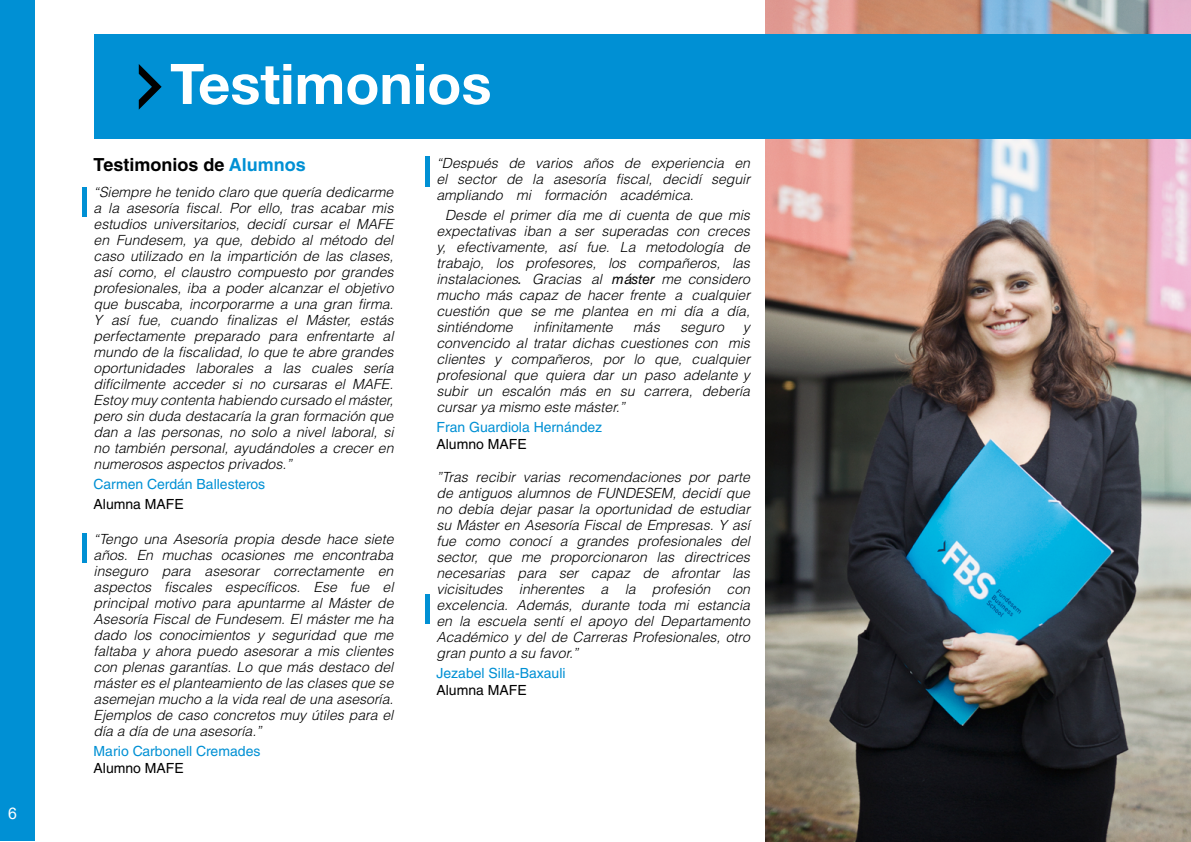
<style>
.page{position:relative;width:1191px;height:842px;background:#fff}
.page>*{position:absolute;margin:0;border:0;box-sizing:border-box;transform-origin:0 0}
.t1{font:700 56px "Helvetica Neue LT Std";color:#fff}
.t2{font:700 18px "Helvetica LT Std";color:#000}
.t3{font:16px "Arial";color:#fff}
.t4{font:italic 300 14px/16px "Helvetica LT Std";color:#000;text-align:justify}
.t5{font:14px "Helvetica LT Std";color:#0090d4}
.t6{font:14px "Helvetica LT Std";color:#000}
.s1{color:#0090d4}
.s2{font-weight:400}
</style>
<div class="page">
<div style="left:0;top:0;width:34px;height:841px;background:#0090d4"></div>
<img style="left:765px;top:1px;width:426px;height:840px">
<div style="left:94px;top:35px;width:1096px;height:104px;background:#0090d4"></div>
<svg style="left:139px;top:64px;width:23px;height:46px"></svg>
<div style="left:82px;top:187px;width:5px;height:29px;background:#0090d4"></div>
<div style="left:82px;top:533px;width:5px;height:29px;background:#0090d4"></div>
<div style="left:424px;top:158px;width:5px;height:29px;background:#0090d4"></div>
<div style="left:425px;top:156px;width:5px;height:29px;background:#0090d4"></div>
<div style="left:425px;top:594px;width:5px;height:30px;background:#0090d4"></div>
<p class="t3" style="left:8px;top:803px;width:10px">6</p>
<h1 class="t1" style="left:170px;top:49px;width:323px">Testimonios</h1>
<p class="t2" style="left:94px;top:153px;width:214px">Testimonios de <span class="s1">Alumnos</span></p>
<p class="t4" style="left:94px;top:184px;width:301px">“Siempre he tenido claro que quería dedicarme a la asesoría fiscal. Por ello, tras acabar mis estudios universitarios, decidí cursar el MAFE en Fundesem, ya que, debido al método del caso utilizado en la impartición de las clases, así como, el claustro compuesto por grandes profesionales, iba a poder alcanzar el objetivo que buscaba, incorporarme a una gran firma.<br>Y así fue, cuando finalizas el Máster, estás perfectamente preparado para enfrentarte al mundo de la fiscalidad, lo que te abre grandes oportunidades laborales a las cuales sería difícilmente acceder si no cursaras el MAFE.<br>Estoy muy contenta habiendo cursado el máster, pero sin duda destacaría la gran formación que dan a las personas, no solo a nivel laboral, si no también personal, ayudándoles a crecer en numerosos aspectos privados.”</p>
<p class="t5" style="left:94px;top:476px;width:173px">Carmen Cerdán Ballesteros</p>
<p class="t6" style="left:94px;top:495px;width:92px">Alumna MAFE</p>
<p class="t4" style="left:94px;top:531px;width:301px">“Tengo una Asesoría propia desde hace siete años. En muchas ocasiones me encontraba inseguro para asesorar correctamente en aspectos fiscales específicos. Ese fue el principal motivo para apuntarme al Máster de Asesoría Fiscal de Fundesem. El máster me ha dado los conocimientos y seguridad que me faltaba y ahora puedo asesorar a mis clientes con plenas garantías. Lo que más destaco del máster es el planteamiento de las clases que se asemejan mucho a la vida real de una asesoría.<br>Ejemplos de caso concretos muy útiles para el día a día de una asesoría.”</p>
<p class="t5" style="left:94px;top:743px;width:168px">Mario Carbonell Cremades</p>
<p class="t6" style="left:94px;top:759px;width:92px">Alumno MAFE</p>
<p class="t4" style="left:436px;top:155px;width:315px">“Después de varios años de experiencia en el sector de la asesoría fiscal, decidí seguir ampliando mi formación académica.</p>
<p class="t4" style="left:436px;top:207px;width:315px;text-indent:9px">Desde el primer día me di cuenta de que mis expectativas iban a ser superadas con creces y, efectivamente, así fue. La metodología de trabajo, los profesores, los compañeros, las instalaciones<span class="s2">.</span> Gracias al <span class="s2">máster</span> me considero mucho más capaz de hacer frente a cualquier cuestión que se me plantea en mi día a día, sintiéndome</p>
<p class="t4" style="left:533px;top:319px;width:81px">infinitamente</p>
<p class="t4" style="left:633px;top:319px;width:28px">más</p>
<p class="t4" style="left:680px;top:319px;width:45px">seguro</p>
<p class="t4" style="left:436px;top:319px;width:315px;text-indent:306px">y convencido al tratar dichas cuestiones con mis clientes y compañeros, por lo que, cualquier profesional que quiera dar un paso adelante y subir un escalón más en su carrera, debería cursar ya mismo este máster.”</p>
<p class="t5" style="left:436px;top:419px;width:167px">Fran Guardiola Hernández</p>
<p class="t6" style="left:436px;top:436px;width:92px">Alumno MAFE</p>
<p class="t4" style="left:436px;top:469px;width:315px">”Tras recibir varias recomendaciones por parte de antiguos alumnos de FUNDESEM, decidí que no debía dejar pasar la oportunidad de estudiar su Máster en Asesoría Fiscal de Empresas. Y así fue como conocí a grandes profesionales del sector, que me proporcionaron las directrices necesarias para ser capaz de afrontar las vicisitudes inherentes a la profesión con excelencia. Además, durante toda mi estancia en la escuela sentí el apoyo del Departamento Académico y del de Carreras Profesionales, otro gran punto a su favor.”</p>
<p class="t5" style="left:436px;top:665px;width:131px">Jezabel Silla-Baxauli</p>
<p class="t6" style="left:436px;top:681px;width:92px">Alumna MAFE</p>
</div>
